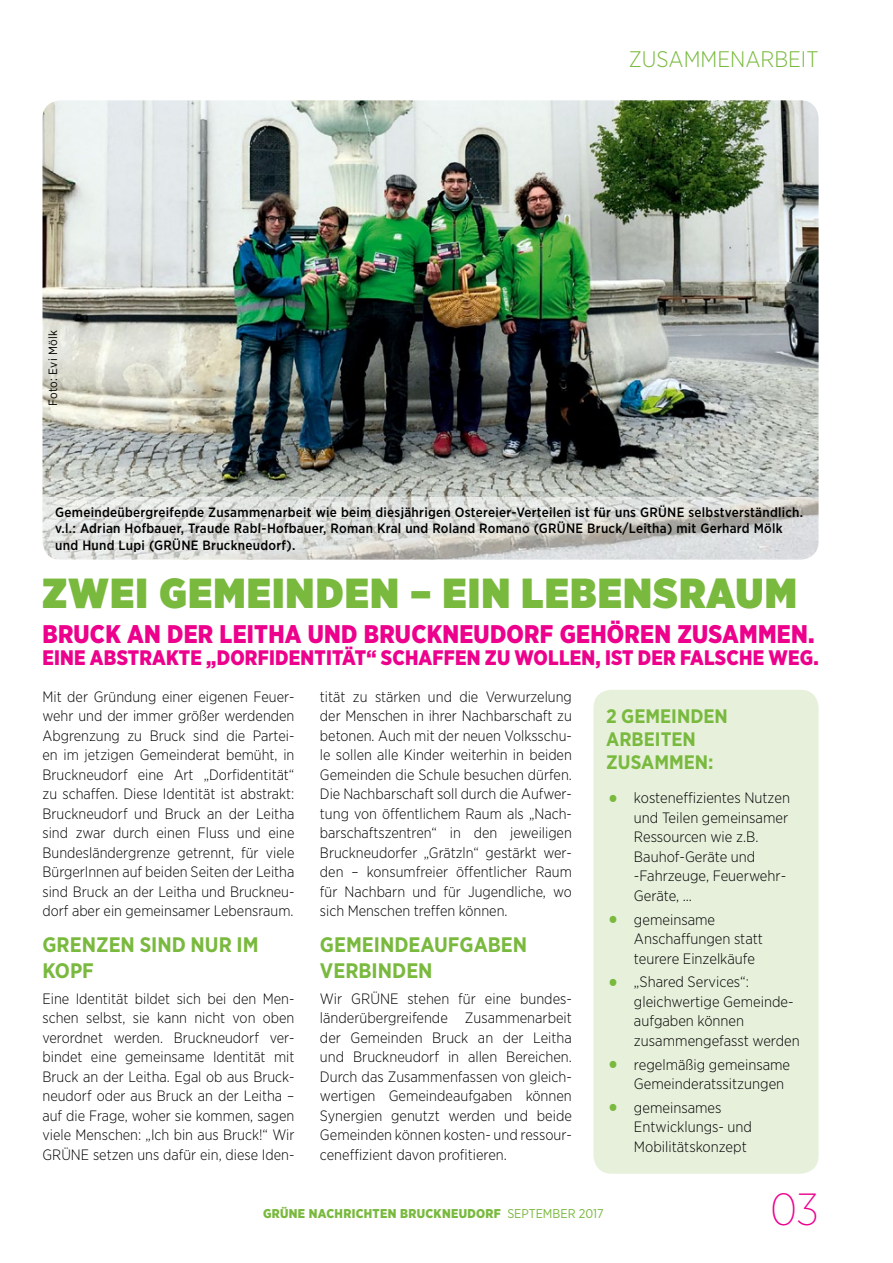
<style>
.page{position:relative;width:893px;height:1263px;background:#fff}
.page>*{position:absolute;margin:0;border:0;box-sizing:border-box;transform-origin:0 0}
.t1{font:200 45px "Gotham Narrow";color:#ec008c}
.t2{font:900 42px "Gotham Narrow";letter-spacing:.04em;color:#79b93e}
.t3{font:900 25.5px "Gotham Narrow";letter-spacing:.01em;color:#ec008c;scale:.96 1}
.t4{font:300 22.5px "Gotham Narrow";color:#79b93e}
.t5{font:900 21px "Gotham Narrow";letter-spacing:.01em;color:#ec008c;scale:.96 1}
.t6{font:700 21px/25.5px "Gotham Narrow";color:#79b93e}
.t7{font:700 19.5px/23.4px "Gotham Narrow";color:#79b93e}
.t8{font:300 15px/19.5px "Gotham Narrow";color:#000}
.t9{font:500 13.5px/16.2px "Gotham Narrow";letter-spacing:.02em;color:#000}
.t10{font:900 12.75px "Gotham Narrow";letter-spacing:.025em;color:#79b93e}
.t11{font:12px "Gotham Narrow";letter-spacing:.02em;color:#000}
.s1{font-size:30px;color:#79b93e}
.s2{font-weight:400}
</style>
<div class="page">
<img style="left:43px;top:100px;width:776px;height:397px">
<svg style="left:42px;top:497px;width:777px;height:63px;background:#d6d7d4"></svg>
<div style="left:593px;top:690px;width:225px;height:484px;background:#e6f0db;border-radius:18px"></div>
<p class="t11" style="left:46px;top:406px;width:77px;rotate:-90deg">Foto: Evi Mölk</p>
<h3 class="t4" style="left:629px;top:45px;width:191px">zUsaMMenarBeIT</h3>
<p class="t9" style="left:55px;top:504px;width:749px">Gemeindeübergreifende Zusammenarbeit wie beim diesjährigen Ostereier-Verteilen ist für uns GRÜNE selbstverständlich. v.l.: Adrian Hofbauer, Traude Rabl-Hofbauer, Roman Kral und Roland Romano (GRÜNE Bruck/Leitha) mit Gerhard Mölk und Hund Lupi (GRÜNE Bruckneudorf).</p>
<h2 class="t2" style="left:43px;top:564px;width:756px">ZWEI GEMEINDEN – EIN LEBENSRAUM</h2>
<h3 class="t3" style="left:43px;top:617px;width:806px">BRUCK AN DER LEITHA UND BRUCKNEUDORF GEHÖREN ZUSAMMEN.</h3>
<h3 class="t5" style="left:43px;top:644px;width:810px">EINE ABSTRAKTE „DORFIDENTITÄT“ SCHAFFEN ZU WOLLEN, IST DER FALSCHE WEG.</h3>
<p class="t8" style="left:43px;top:686px;width:253px;text-align:justify">Mit der Gründung einer eigenen Feuer&shy;wehr und der immer größer werdenden abgrenzung zu Bruck sind die partei&shy;en im jetzigen Gemeinderat bemüht, in Bruckneudorf eine art „Dorfidentität“ zu schaffen. Diese Identität ist abstrakt:<br>Bruckneudorf und Bruck an der Leitha sind zwar durch einen Fluss und eine Bundesländergrenze getrennt, für viele BürgerInnen auf beiden seiten der Leitha sind Bruck an der Leitha und Bruckneu&shy;dorf aber ein gemeinsamer Lebensraum.</p>
<h3 class="t6" style="left:43px;top:932px;width:218px">GRENZEN SIND NUR IM<br>KOPF</h3>
<p class="t8" style="left:43px;top:988px;width:253px;text-align:justify">eine Identität bildet sich bei den Men&shy;schen selbst, sie kann nicht von oben verordnet werden. Bruckneudorf ver&shy;bindet eine gemeinsame Identität mit Bruck an der Leitha. egal ob aus Bruck&shy;neudorf oder aus Bruck an der Leitha – auf die Frage, woher sie kommen, sagen viele Menschen: „Ich bin aus Bruck!“ Wir GrÜne setzen uns dafür ein, diese Iden-</p>
<p class="t8" style="left:320px;top:686px;width:253px;text-align:justify">tität zu stärken und die Verwurzelung der Menschen in ihrer nachbarschaft zu betonen. auch mit der neuen Volksschu&shy;le sollen alle Kinder weiterhin in beiden Gemeinden die schule besuchen dürfen.<br>Die nachbarschaft soll durch die aufwer&shy;tung von öffentlichem raum als „nach&shy;barschaftszentren“ in den jeweiligen Bruckneudorfer „Grätzln“ gestärkt wer&shy;den – konsumfreier öffentlicher raum für nachbarn und für Jugendliche, wo sich Menschen treffen können.</p>
<h3 class="t6" style="left:320px;top:932px;width:209px">GEMEINDEAUFGABEN<br>VERBINDEN</h3>
<p class="t8" style="left:320px;top:988px;width:253px;text-align:justify">Wir GrÜne stehen für eine bundes&shy;länderübergreifende zusammenarbeit der Gemeinden Bruck an der Leitha und Bruckneudorf in allen Bereichen.<br>Durch das zusammenfassen von gleich&shy;wertigen Gemeindeaufgaben können synergien genutzt werden und beide Gemeinden können kosten- und ressour&shy;ceneffizient davon profitieren.</p>
<h3 class="t7" style="left:606px;top:704px;width:123px">2 GEMEINDEN<br>ARBEITEN<br>ZUSAMMEN:</h3>
<p class="t8" style="left:634px;top:788px;width:157px;text-indent:-27px"><span class="s1">•</span> kosteneffizientes nutzen und Teilen gemeinsamer ressourcen wie z.B.<br>Bauhof-Geräte und -Fahrzeuge, Feuerwehr-<br>Geräte, ...</p>
<p class="t8" style="left:634px;top:909px;width:131px;text-indent:-27px"><span class="s1">•</span> gemeinsame anschaffungen statt teurere einzelkäufe</p>
<p class="t8" style="left:634px;top:972px;width:167px;text-indent:-27px"><span class="s1">•</span> „shared services“: gleichwertige Gemeinde&shy;aufgaben können zusammengefasst werden</p>
<p class="t8" style="left:634px;top:1054px;width:158px;text-indent:-27px"><span class="s1">•</span> regelmäßig gemeinsame<br>Gemeinderatssitzungen</p>
<p class="t8" style="left:634px;top:1097px;width:120px;text-indent:-27px"><span class="s1">•</span> gemeinsames entwicklungs- und<br>Mobilitätskonzept</p>
<p class="t10" style="left:263px;top:1205px;width:342px">GRÜNE NACHRICHTEN BRUCKNEUDORF <span class="s2">SEPTEMBER 2017</span></p>
<h1 class="t1" style="left:770px;top:1181px;width:50px">03</h1>
</div>
